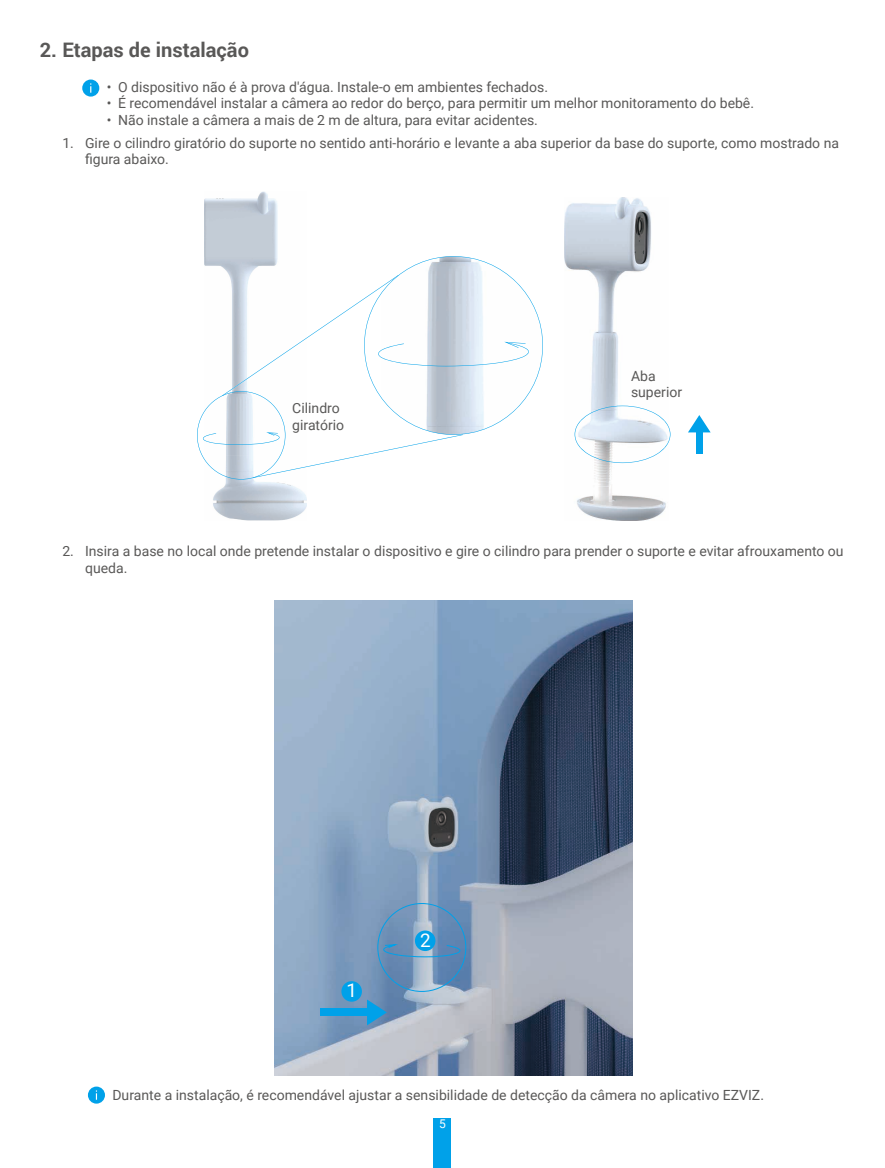
<style>
.page{position:relative;width:885px;height:1168px;background:#fff}
.page>*{position:absolute;margin:0;border:0;box-sizing:border-box;transform-origin:0 0}
.t1{font:700 20px "Roboto";color:#595857}
.t2{font:18.8px "Roboto";color:#fff}
.t3{font:14px/16.8px "Roboto";color:#595857}
.t4{font:12px "Roboto";color:#fff}
</style>
<div class="page">
<div style="left:434px;top:1118px;width:17px;height:50px;background:#00a1e9"></div>
<div style="left:82px;top:80px;width:17px;height:17px;background:#00a1e9;border-radius:50%"></div>
<img style="left:564px;top:197px;width:102px;height:323px">
<div style="left:696px;top:432px;width:6px;height:22px;background:#00a1e9"></div>
<svg style="left:688px;top:415px;width:22px;height:17px"></svg>
<svg style="left:574px;top:406px;width:96px;height:57px"></svg>
<img style="left:204px;top:192px;width:103px;height:328px">
<svg style="left:197px;top:256px;width:346px;height:223px"></svg>
<img style="left:275px;top:600px;width:358px;height:475px">
<svg style="left:377px;top:903px;width:89px;height:89px;background:#7095bb"></svg>
<div style="left:320px;top:1009px;width:47px;height:7px;background:#00a1e9"></div>
<svg style="left:367px;top:999px;width:20px;height:26px"></svg>
<div style="left:341px;top:981px;width:21px;height:21px;background:#00a1e9;border-radius:50%"></div>
<div style="left:415px;top:930px;width:20px;height:21px;background:#00a1e9;border-radius:50%"></div>
<svg style="left:88px;top:1086px;width:17px;height:18px"></svg>
<h1 class="t1" style="left:40px;top:36px;width:211px">2. Etapas de instalação</h1>
<p class="t3" style="left:107px;top:78px;width:443px">• O dispositivo não é à prova d'água. Instale-o em ambientes fechados.</p>
<p class="t3" style="left:107px;top:94px;width:648px">• É recomendável instalar a câmera ao redor do berço, para permitir um melhor monitoramento do bebê.</p>
<p class="t3" style="left:107px;top:111px;width:432px">• Não instale a câmera a mais de 2 m de altura, para evitar acidentes.</p>
<p class="t3" style="left:85px;top:134px;width:755px;text-indent:-23px">1. Gire o cilindro giratório do suporte no sentido anti-horário e levante a aba superior da base do suporte, como mostrado na figura abaixo.</p>
<p class="t3" style="left:292px;top:399px;width:53px">Cilindro giratório</p>
<p class="t3" style="left:631px;top:367px;width:53px">Aba superior</p>
<p class="t3" style="left:85px;top:542px;width:760px;text-indent:-23px">2. Insira a base no local onde pretende instalar o dispositivo e gire o cilindro para prender o suporte e evitar afrouxamento ou queda.</p>
<h2 class="t2" style="left:346px;top:977px;width:12px">1</h2>
<h2 class="t2" style="left:420px;top:927px;width:12px">2</h2>
<p class="t3" style="left:112px;top:1086px;width:653px">Durante a instalação, é recomendável ajustar a sensibilidade de detecção da câmera no aplicativo EZVIZ.</p>
<p class="t4" style="left:439px;top:1116px;width:8px">5</p>
</div>
